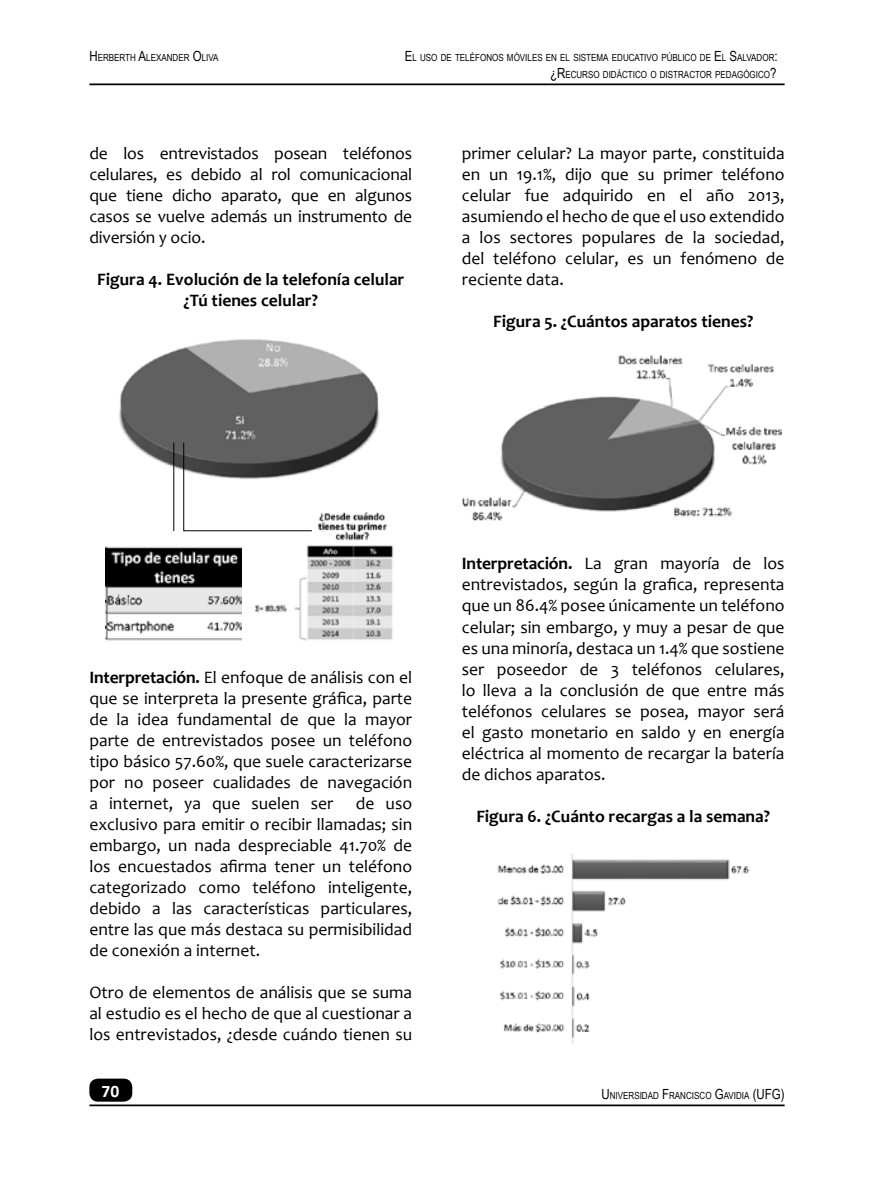
<style>
.page{position:relative;width:874px;height:1191px;background:#fff}
.page>*{position:absolute;margin:0;border:0;box-sizing:border-box;transform-origin:0 0}
.t1{font:17.5px/21px "Candara";color:#000;text-align:justify}
.t2{font:700 17.5px/21px "Candara";color:#000;text-align:center}
.t3{font:700 17.5px "Calibri";color:#fff}
.t4{font:9.8px/16.8px "Arial Narrow";color:#000;text-align:right}
.s1{font-size:14px}
.s2{font-weight:700}
</style>
<div class="page">
<hr style="left:89px;top:83px;width:695px;height:2px;background:#000">
<hr style="left:89px;top:1104px;width:695px;height:2px;background:#000">
<div style="left:89px;top:1078px;width:43px;height:23px;background:#000;border-radius:9px"></div>
<img style="left:462px;top:355px;width:320px;height:166px">
<img style="left:497px;top:853px;width:252px;height:191px">
<img style="left:119px;top:339px;width:261px;height:144px">
<img style="left:105px;top:546px;width:136px;height:95px">
<img style="left:252px;top:512px;width:142px;height:129px">
<svg style="left:183px;top:442px;width:129px;height:89px"></svg>
<hr style="left:173px;top:442px;width:1px;height:89px;background:#000">
<p class="t4" style="left:89px;top:49px;width:179px"><span class="s1">H</span>ERBERTH <span class="s1">A</span>LEXANDER <span class="s1">O</span>LIVA <span class="s1">E</span></p>
<p class="t4" style="left:412px;top:49px;width:366px">L USO DE TELÉFONOS MÓVILES EN EL SISTEMA EDUCATIVO PÚBLICO DE <span class="s1">E</span>L <span class="s1">S</span>ALVADOR<span class="s1">: ¿R</span>ECURSO DIDÁCTICO O DISTRACTOR PEDAGÓGICO<span class="s1">?</span></p>
<p class="t1" style="left:89px;top:142px;width:324px">de los entrevistados posean teléfonos celulares, es debido al rol comunicacional que tiene dicho aparato, que en algunos casos se vuelve además un instrumento de diversión y ocio.</p>
<p class="t2" style="left:97px;top:268px;width:308px">Figura 4. Evolución de la telefonía celular ¿Tú tienes celular?</p>
<p class="t1" style="left:461px;top:142px;width:324px">primer celular? La mayor parte, constituida en un 19.1%, dijo que su primer teléfono celular fue adquirido en el año 2013, asumiendo el hecho de que el uso extendido a los sectores populares de la sociedad, del teléfono celular, es un fenómeno de reciente data.</p>
<p class="t2" style="left:493px;top:310px;width:261px">Figura 5. ¿Cuántos aparatos tienes?</p>
<p class="t1" style="left:89px;top:667px;width:324px"><span class="s2">Interpretación.</span> El enfoque de análisis con el que se interpreta la presente gráfica, parte de la idea fundamental de que la mayor parte de entrevistados posee un teléfono tipo básico 57.60%, que suele caracterizarse por no poseer cualidades de navegación a internet, ya que suelen ser</p>
<p class="t1" style="left:89px;top:793px;width:324px;text-indent:266px">de uso exclusivo para emitir o recibir llamadas; sin embargo, un nada despreciable 41.70% de los encuestados afirma tener un teléfono categorizado como teléfono inteligente, debido a las características particulares, entre las que más destaca su permisibilidad de conexión a internet.</p>
<p class="t1" style="left:89px;top:982px;width:324px">Otro de elementos de análisis que se suma al estudio es el hecho de que al cuestionar a los entrevistados, ¿desde cuándo tienen su</p>
<p class="t1" style="left:461px;top:553px;width:324px"><span class="s2">Interpretación.</span> La gran mayoría de los entrevistados, según la grafica, representa que un 86.4% posee únicamente un teléfono celular; sin embargo, y muy a pesar de que es una minoría, destaca un 1.4% que sostiene ser poseedor de 3 teléfonos celulares, lo lleva a la conclusión de que entre más teléfonos celulares se posea, mayor será el gasto monetario en saldo y en energía eléctrica al momento de recargar la batería de dichos aparatos.</p>
<p class="t2" style="left:476px;top:805px;width:295px">Figura 6. ¿Cuánto recargas a la semana?</p>
<p class="t3" style="left:101px;top:1079px;width:19px">70</p>
<p class="t4" style="left:601px;top:1086px;width:184px"><span class="s1">U</span> NIVERSIDAD <span class="s1">F</span>RANCISCO <span class="s1">G</span>AVIDIA <span class="s1">(UFG)</span></p>
</div>
